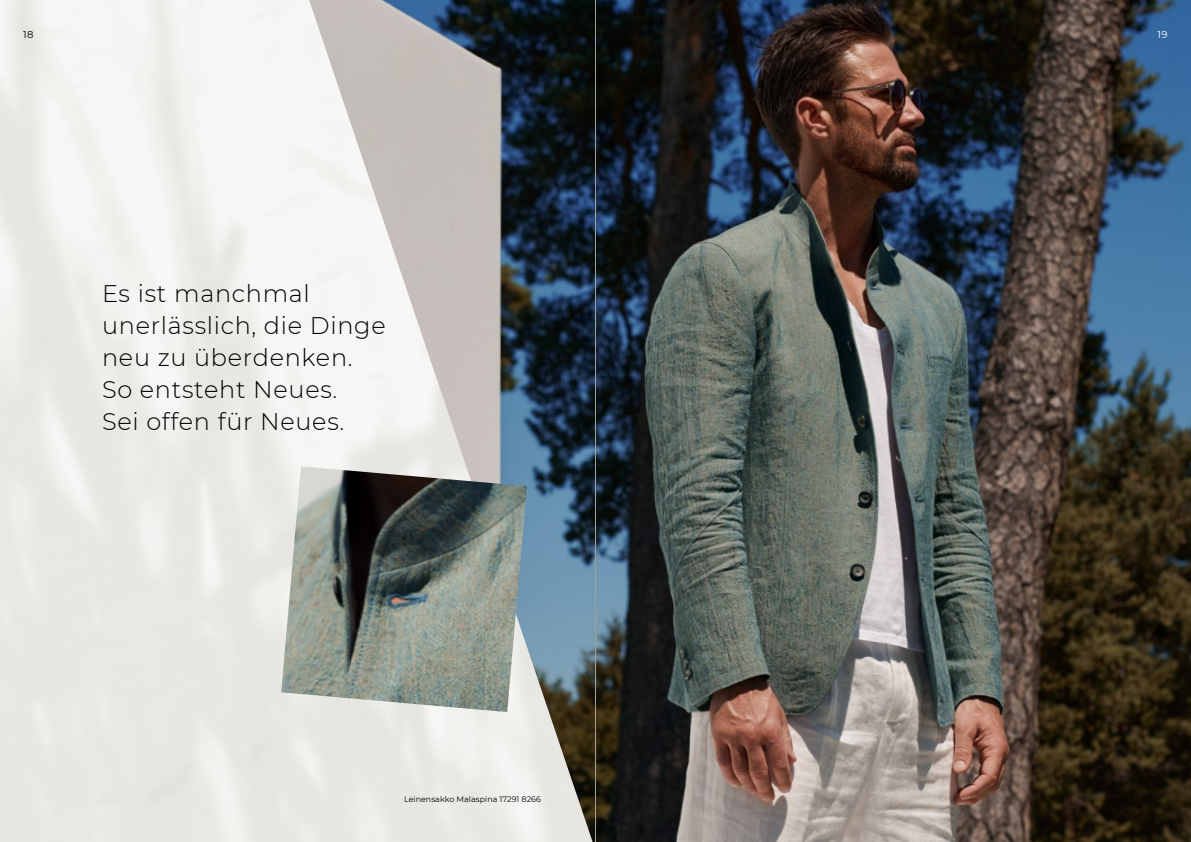
<style>
.page{position:relative;width:1191px;height:842px;background:#fff}
.page>*{position:absolute;margin:0;border:0;box-sizing:border-box;transform-origin:0 0}
.t1{font:300 24px/32px "Montserrat";letter-spacing:.03em;color:#000}
.t2{font:10px "Montserrat";color:#000}
.t3{font:10px "Montserrat";color:#fff}
.t4{font:8px "Montserrat";color:#000}
</style>
<div class="page">
<img style="left:309px;top:0;width:882px;height:842px">
<img style="left:281px;top:466px;width:246px;height:246px">
<hr style="left:595px;top:0;width:1px;height:842px;background:#a4a093">
<p class="t2" style="left:23px;top:28px;width:12px">18</p>
<p class="t3" style="left:1157px;top:28px;width:11px">19</p>
<p class="t1" style="left:102px;top:277px;width:285px">Es ist manchmal unerlässlich, die Dinge neu zu überdenken.<br>So entsteht Neues.<br>Sei offen für Neues.</p>
<p class="t4" style="left:404px;top:793px;width:138px">Leinensakko Malaspina 17291 8266</p>
</div>
